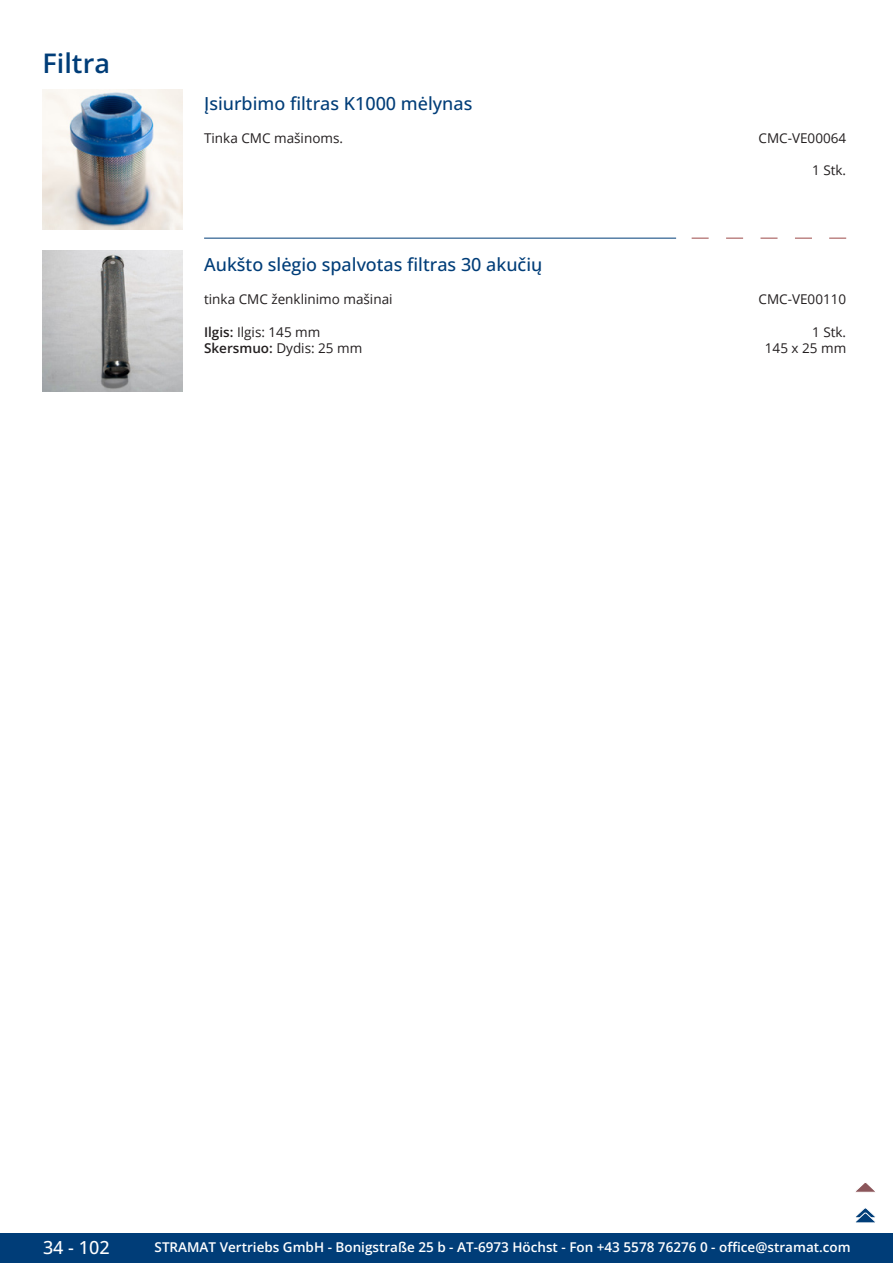
<style>
.page{position:relative;width:893px;height:1263px;background:#fff}
.page>*{position:absolute;margin:0;border:0;box-sizing:border-box;transform-origin:0 0}
.GruppeName{font:600 27px "Open Sans";color:#003d78}
.ArtikelName{font:500 18px "Open Sans";color:#003d78}
.t1{font:500 18px "Open Sans";color:#fff}
.t2{font:600 13.5px "Open Sans";color:#fff}
.Beschreibung{font:13.5px/16.2px "Open Sans";color:#231f20}
.ArtikelNummer{font:13.5px "Open Sans";color:#231f20}
.s1{font-weight:600}
</style>
<div class="page">
<div style="left:0;top:1233px;width:893px;height:30px;background:#003d78"></div>
<img style="left:43px;top:89px;width:140px;height:141px">
<img style="left:43px;top:251px;width:140px;height:140px">
<svg style="left:692px;top:238px;width:17px;height:1px"></svg>
<svg style="left:726px;top:238px;width:17px;height:1px"></svg>
<svg style="left:760px;top:238px;width:17px;height:1px"></svg>
<svg style="left:795px;top:238px;width:17px;height:1px"></svg>
<svg style="left:829px;top:238px;width:17px;height:1px"></svg>
<hr style="left:204px;top:238px;width:472px;height:1px;background:#003d78">
<svg style="left:856px;top:1183px;width:19px;height:9px"></svg>
<svg style="left:855px;top:1208px;width:21px;height:15px"></svg>
<p class="GruppeName" style="left:43px;top:44px;width:69px">Filtra</p>
<p class="ArtikelName" style="left:204px;top:91px;width:270px">Įsiurbimo filtras K1000 mėlynas</p>
<p class="Beschreibung" style="left:204px;top:129px;width:140px">Tinka CMC mašinoms.</p>
<p class="ArtikelNummer" style="left:758px;top:128px;width:89px">CMC-VE00064</p>
<p class="ArtikelNummer" style="left:812px;top:161px;width:36px">1 Stk.</p>
<p class="ArtikelName" style="left:204px;top:252px;width:340px">Aukšto slėgio spalvotas filtras 30 akučių</p>
<p class="Beschreibung" style="left:204px;top:291px;width:190px">tinka CMC ženklinimo mašinai</p>
<p class="Beschreibung" style="left:204px;top:323px;width:160px"><span class="s1">Ilgis:</span> Ilgis: 145 mm<br><span class="s1">Skersmuo:</span> Dydis: 25 mm</p>
<p class="ArtikelNummer" style="left:758px;top:290px;width:89px">CMC-VE00110</p>
<p class="ArtikelNummer" style="left:812px;top:322px;width:36px">1 Stk.</p>
<p class="ArtikelNummer" style="left:765px;top:339px;width:83px">145 x 25 mm</p>
<h2 class="t1" style="left:43px;top:1234px;width:68px">34 - 102</h2>
<p class="t2" style="left:155px;top:1238px;width:698px">STRAMAT Vertriebs GmbH - Bonigstraße 25 b - AT-6973 Höchst - Fon +43 5578 76276 0 - office@stramat.com</p>
</div>
